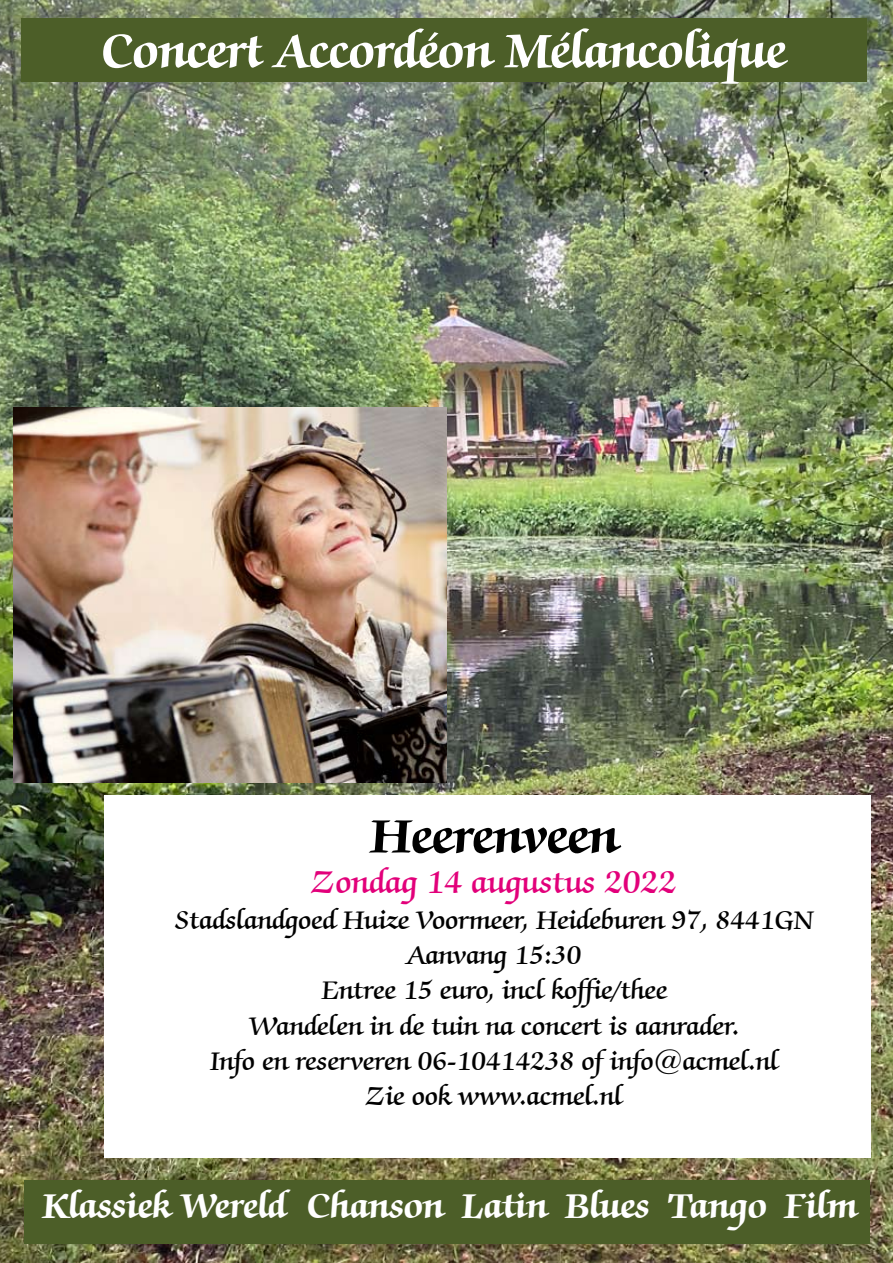
<style>
.page{position:relative;width:893px;height:1263px;background:#fff}
.page>*{position:absolute;margin:0;border:0;box-sizing:border-box;transform-origin:0 0}
.t1{font:700 54px "Zapf Chancery IT Cby BT";color:#fff;scale:.95 1}
.t2{font:700 54px "Zapf Chancery IT Cby BT";color:#000}
.t3{font:700 39.75px "Zapf Chancery IT Cby BT";color:#fff;scale:.95 1}
.t4{font:600 36px "Zapf Chancery IT Cby BT";color:#e2007a}
.t5{font:600 29.4px/35.2px "Zapf Chancery IT Cby BT";color:#000;text-align:center}
</style>
<div class="page">
<img style="left:0;top:0;width:893px;height:1263px">
<div style="left:104px;top:795px;width:767px;height:363px;background:#fff"></div>
<div style="left:25px;top:1180px;width:845px;height:64px;background:#4c5e28"></div>
<div style="left:21px;top:18px;width:846px;height:64px;background:#4c5e28"></div>
<img style="left:13px;top:407px;width:434px;height:376px">
<h1 class="t1" style="left:102px;top:22px;width:722px">Concert Accordéon Mélancolique</h1>
<h1 class="t2" style="left:370px;top:807px;width:250px">Heerenveen</h1>
<p class="t4" style="left:312px;top:863px;width:366px">Zondag 14 augustus 2022</p>
<p class="t5" style="left:175px;top:903px;width:640px">Stadslandgoed Huize Voormeer, Heideburen 97, 8441GN Aanvang 15:30<br>Entree 15 euro, incl koffie/thee<br>Wandelen in de tuin na concert is aanrader.<br>Info en reserveren 06-10414238 of info@acmel.nl<br>Zie ook www.acmel.nl</p>
<h2 class="t3" style="left:43px;top:1185px;width:859px">Klassiek Wereld Chanson Latin Blues Tango Film</h2>
</div>
